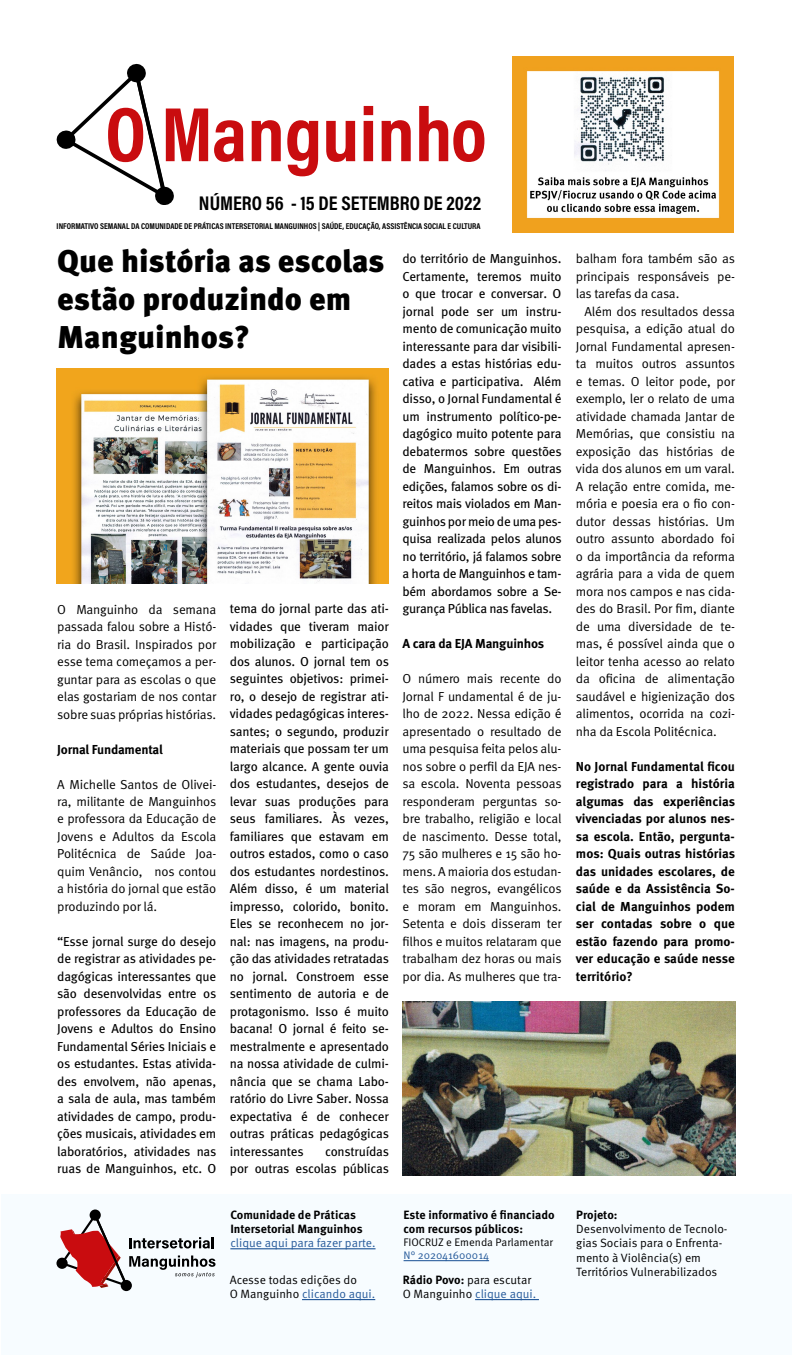
<style>
.page{position:relative;width:792px;height:1355px;background:#fff}
.page>*{position:absolute;margin:0;border:0;box-sizing:border-box;transform-origin:0 0}
.t1{font:900 31.5px/37.8px "Meta Pro";color:#000}
.t2{font:700 20px "Acumin Pro Cond";color:#000}
.t3{font:13px/17.5px "Meta Pro";letter-spacing:-.025em;color:#000;text-align:justify}
.t4{font:13px/17.5px "Meta Pro Norm";letter-spacing:-.015em;color:#000;text-align:justify}
.t5{font:700 13px/17.5px "Meta Pro";letter-spacing:-.015em;color:#000;text-align:justify}
.t6{font:12px/14.4px "Meta Pro Norm";color:#000}
.t7{font:700 12px/14.4px "Meta Pro";color:#000}
.t8{font:12px "Meta Pro Norm";color:#275b9b}
.t9{font:11px "Meta Pro Norm";color:#000}
.t10{font:11px "Meta Pro Norm";color:#275b9b}
.t11{font:700 8.5px "Acumin Pro Cond";color:#000}
.s1{color:#275b9b}
.s2{font-family:"Meta Pro";font-weight:700}
</style>
<div class="page">
<div style="left:1px;top:1194px;width:791px;height:161px;background:#f7fcff"></div>
<svg style="left:90px;top:1209px;width:11px;height:12px"></svg>
<div style="left:121px;top:1280px;width:11px;height:11px;background:#000;border-radius:50%"></div>
<svg style="left:56px;top:1258px;width:12px;height:11px"></svg>
<svg style="left:60px;top:1213px;width:156px;height:75px"></svg>
<hr style="left:230px;top:1248px;width:146px;height:1px;background:#275b9b">
<hr style="left:404px;top:1260px;width:85px;height:1px;background:#275b9b">
<svg style="left:214px;top:120px;width:29px;height:42px"></svg>
<svg style="left:252px;top:120px;width:29px;height:41px"></svg>
<svg style="left:287px;top:120px;width:31px;height:56px"></svg>
<svg style="left:364px;top:106px;width:9px;height:55px"></svg>
<svg style="left:382px;top:120px;width:29px;height:41px"></svg>
<svg style="left:326px;top:121px;width:29px;height:41px"></svg>
<svg style="left:57px;top:63px;width:151px;height:142px"></svg>
<svg style="left:419px;top:106px;width:65px;height:56px"></svg>
<hr style="left:302px;top:1299px;width:73px;height:1px;background:#275b9b">
<hr style="left:475px;top:1299px;width:64px;height:1px;background:#275b9b">
<img style="left:57px;top:369px;width:332px;height:215px">
<img style="left:403px;top:1002px;width:332px;height:173px">
<img style="left:513px;top:57px;width:221px;height:175px">
<h2 class="t2" style="left:199px;top:190px;width:284px">NÚMERO 56 - 15 DE SETEMBRO DE 2022</h2>
<p class="t11" style="left:57px;top:221px;width:425px">INFORMATIVO SEMANAL DA COMUNIDADE DE PRÁTICAS INTERSETORIAL MANGUINHOS | SAÚDE, EDUCAÇÃO, ASSISTÊNCIA SOCIAL E CULTURA</p>
<h1 class="t1" style="left:57px;top:241px;width:329px">Que história as escolas estão produzindo em<br>Manguinhos?</h1>
<p class="t4" style="left:57px;top:599px;width:161px">O Manguinho da semana passada falou sobre a Histó&shy;ria do Brasil. Inspirados por esse tema começamos a per&shy;guntar para as escolas o que elas gostariam de nos contar sobre suas próprias histórias.</p>
<p class="t5" style="left:57px;top:739px;width:107px">Jornal Fundamental</p>
<p class="t4" style="left:57px;top:774px;width:161px">A Michelle Santos de Olivei&shy;ra, militante de Manguinhos e professora da Educação de Jovens e Adultos da Escola Politécnica de Saúde Joa&shy;quim Venâncio, nos contou a história do jornal que estão produzindo por lá.</p>
<p class="t3" style="left:57px;top:932px;width:161px">“Esse jornal surge do desejo de registrar as atividades pe&shy;dagógicas interessantes que são desenvolvidas entre os professores da Educação de Jovens e Adultos do Ensino Fundamental Séries Iniciais e os estudantes. Estas ativida&shy;des envolvem, não apenas, a sala de aula, mas também atividades de campo, produ&shy;ções musicais, atividades em laboratórios, atividades nas ruas de Manguinhos, etc. O</p>
<p class="t3" style="left:230px;top:599px;width:161px">tema do jornal parte das ati&shy;vidades que tiveram maior mobilização e participação dos alunos. O jornal tem os seguintes objetivos: primei&shy;ro, o desejo de registrar ati&shy;vidades pedagógicas interes&shy;santes; o segundo, produzir materiais que possam ter um largo alcance. A gente ouvia dos estudantes, desejos de levar suas produções para seus familiares. Às vezes, familiares que estavam em outros estados, como o caso dos estudantes nordestinos.<br>Além disso, é um material impresso, colorido, bonito.<br>Eles se reconhecem no jor&shy;nal: nas imagens, na produ&shy;ção das atividades retratadas no jornal. Constroem esse sentimento de autoria e de protagonismo. Isso é muito bacana! O jornal é feito se&shy;mestralmente e apresentado na nossa atividade de culmi&shy;nância que se chama Labo&shy;ratório do Livre Saber. Nossa expectativa é de conhecer outras práticas pedagógicas interessantes</p>
<p class="t3" style="left:230px;top:1142px;width:161px;text-align:right">construídas<br>por outras escolas públicas</p>
<p class="t7" style="left:230px;top:1206px;width:134px">Comunidade de Práticas<br>Intersetorial Manguinhos</p>
<p class="t8" style="left:230px;top:1234px;width:147px">clique aqui para fazer parte.</p>
<p class="t3" style="left:403px;top:249px;width:161px">do território de Manguinhos.<br>Certamente, teremos muito o que trocar e conversar. O jornal pode ser um instru&shy;mento de comunicação muito interessante para dar visibili&shy;dades a estas histórias edu&shy;cativa e participativa. Além disso, o Jornal Fundamental é um instrumento político-pe&shy;dagógico muito potente para debatermos sobre questões de Manguinhos. Em outras edições, falamos sobre os di&shy;reitos mais violados em Man&shy;guinhos por meio de uma pes&shy;quisa realizada pelos alunos no território, já falamos sobre a horta de Manguinhos e tam&shy;bém abordamos sobre a Se&shy;gurança Pública nas favelas.</p>
<p class="t5" style="left:403px;top:634px;width:143px">A cara da EJA Manguinhos</p>
<p class="t4" style="left:403px;top:669px;width:161px">O número mais recente do Jornal F undamental é de ju&shy;lho de 2022. Nessa edição é apresentado o resultado de uma pesquisa feita pelos alu&shy;nos sobre o perfil da EJA nes&shy;sa escola. Noventa pessoas responderam perguntas so&shy;bre trabalho, religião e local de nascimento. Desse total, 75 são mulheres e 15 são ho&shy;mens. A maioria dos estudan&shy;tes são negros, evangélicos e moram em Manguinhos.<br>Setenta e dois disseram ter filhos e muitos relataram que trabalham dez horas ou mais por dia. As mulheres que tra-</p>
<p class="t7" style="left:404px;top:1206px;width:152px">Este informativo é financiado com recursos públicos:</p>
<p class="t9" style="left:404px;top:1234px;width:151px">FIOCRUZ e Emenda Parlamentar</p>
<p class="t10" style="left:404px;top:1247px;width:87px">N° 202041600014</p>
<p class="t6" style="left:230px;top:1272px;width:147px">Acesse todas edições do<br>O Manguinho <span class="s1">clicando aqui.</span></p>
<p class="t6" style="left:403px;top:1272px;width:135px"><span class="s2">Rádio Povo:</span> para escutar<br>O Manguinho <span class="s1">clique aqui.</span></p>
<p class="t4" style="left:576px;top:249px;width:161px">balham fora também são as principais responsáveis pe&shy;las tarefas da casa.</p>
<p class="t4" style="left:576px;top:302px;width:161px;text-indent:9px">Além dos resultados dessa pesquisa, a edição atual do Jornal Fundamental apresen&shy;ta muitos outros assuntos e temas. O leitor pode, por exemplo, ler o relato de uma atividade chamada Jantar de Memórias, que consistiu na exposição das histórias de vida dos alunos em um varal.<br>A relação entre comida, me&shy;mória e poesia era o fio con&shy;dutor dessas histórias. Um outro assunto abordado foi o da importância da reforma agrária para a vida de quem mora nos campos e nas cida&shy;des do Brasil. Por fim, diante de uma diversidade de te&shy;mas, é possível ainda que o leitor tenha acesso ao relato da oficina de alimentação saudável e higienização dos alimentos, ocorrida na cozi&shy;nha da Escola Politécnica.</p>
<p class="t5" style="left:576px;top:757px;width:161px">No Jornal Fundamental ficou registrado para a história algumas das experiências vivenciadas por alunos nes&shy;sa escola. Então, pergunta&shy;mos: Quais outras histórias das unidades escolares, de saúde e da Assistência So&shy;cial de Manguinhos podem ser contadas sobre o que estão fazendo para promo&shy;ver educação e saúde nesse território?</p>
<p class="t7" style="left:576px;top:1206px;width:43px">Projeto:</p>
<p class="t6" style="left:576px;top:1221px;width:153px">Desenvolvimento de Tecnolo&shy;gias Sociais para o Enfrenta&shy;mento à Violência(s) em<br>Territórios Vulnerabilizados</p>
</div>
